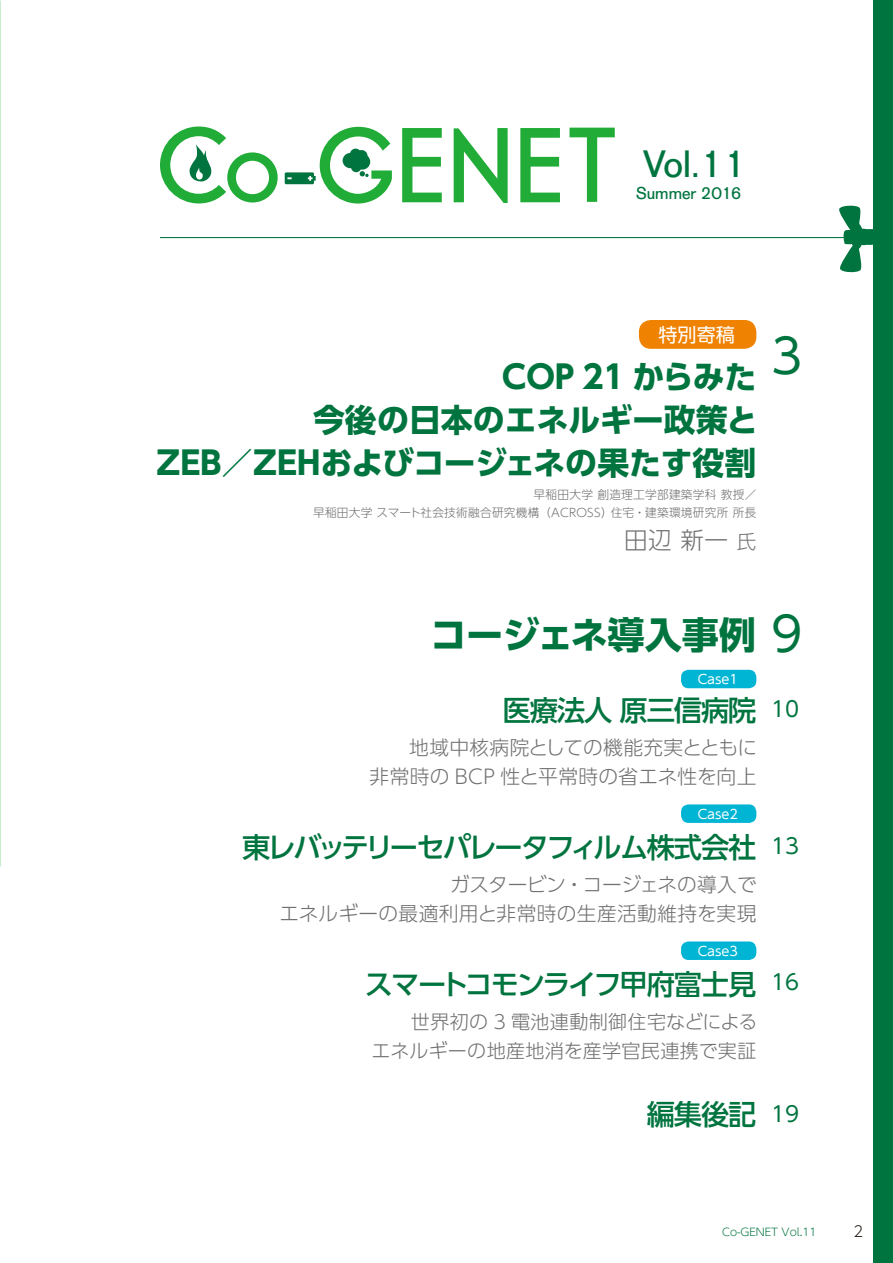
<style>
.page{position:relative;width:893px;height:1263px;background:#fff}
.page>*{position:absolute;margin:0;border:0;box-sizing:border-box;transform-origin:0 0}
.t1{font:47.4px "UD Shin Go Pr 6 N";color:#00743f}
.t2{font:37.65px "AG Old Face";color:#00743f}
.t3{font:700 37.2px "UD Shin Go Pr 6 N";letter-spacing:-.015em;color:#00743f}
.t4{font:700 31.95px/43px "UD Shin Go Pr 6 N";letter-spacing:-.005em;color:#00743f;text-align:right}
.t5{font:500 28.2px "UD Shin Go Pr 6 N";letter-spacing:-.09em;color:#00743f}
.t6{font:500 28.2px "UD Shin Go Pr 6 N";letter-spacing:-.065em;color:#00743f}
.t7{font:500 28.2px "UD Shin Go Pr 6 N";letter-spacing:-.04em;color:#00743f}
.t8{font:300 23.55px "UD Shin Go Pr 6 N";color:#717171}
.t9{font:21.3px "UD Shin Go Pr 6 N";color:#00743f}
.t10{font:300 19.65px/29.5px "UD Shin Go Pr 6 N";letter-spacing:.02em;color:#717171;text-align:right}
.t11{font:300 19.05px/29.5px "UD Shin Go Pr 6 N";letter-spacing:.02em;color:#717171;text-align:right}
.t12{font:19.05px "UD Shin Go Pr 6 N";color:#fff}
.t13{font:16.95px "AG Old Face";color:#00743f}
.t14{font:300 14.85px "MO Clear Tone SG";color:#211814}
.t15{font:12.9px "UD Shin Go Pr 6 N";color:#fff}
.t16{font:300 11.7px/17.9px "UD Shin Go Pr 6 N";letter-spacing:.02em;color:#717171;text-align:right}
.t17{font:300 10.65px "UD Shin Go Pr 6 N";color:#00743f}
.s1{font-size:19.5px}
</style>
<div class="page">
<svg style="left:402px;top:128px;width:40px;height:74px"></svg>
<svg style="left:454px;top:128px;width:54px;height:75px"></svg>
<svg style="left:520px;top:128px;width:40px;height:74px"></svg>
<svg style="left:569px;top:128px;width:46px;height:74px"></svg>
<svg style="left:160px;top:126px;width:118px;height:77px"></svg>
<svg style="left:285px;top:127px;width:107px;height:77px"></svg>
<svg style="left:838px;top:205px;width:36px;height:68px"></svg>
<div style="left:874px;top:0;width:19px;height:1263px;background:#00743f"></div>
<hr style="left:160px;top:237px;width:705px;height:1px;background:#00743f">
<div style="left:639px;top:320px;width:117px;height:29px;background:#ef8200;border-radius:12px"></div>
<div style="left:681px;top:670px;width:75px;height:18px;background:#00b5d4;border-radius:7px"></div>
<div style="left:681px;top:804px;width:75px;height:19px;background:#00b5d4;border-radius:7px"></div>
<div style="left:681px;top:941px;width:75px;height:19px;background:#00b5d4;border-radius:7px"></div>
<h2 class="t2" style="left:643px;top:142px;width:105px">Vol.11</h2>
<p class="t13" style="left:636px;top:184px;width:107px">Summer 2016</p>
<p class="t12" style="left:658px;top:319px;width:78px">特別寄稿</p>
<h3 class="t4" style="left:152px;top:354px;width:607px">ＣＯＰ21 からみた<br>今後の日本のエネルギー政策と<br>ＺＥＢ／ＺＥＨおよびコージェネの果たす役割</h3>
<p class="t16" style="left:313px;top:485px;width:445px">早稲田大学 創造理工学部建築学科 教授／<br>早稲田大学 スマート社会技術融合研究機構（ACROSS）住宅・建築環境研究所 所長</p>
<p class="t8" style="left:624px;top:521px;width:134px">田辺 新一 <span class="s1">氏</span></p>
<h1 class="t1" style="left:771px;top:318px;width:33px">3</h1>
<h3 class="t3" style="left:430px;top:604px;width:328px">コージェネ導入事例</h3>
<p class="t15" style="left:698px;top:668px;width:42px">Case1</p>
<h3 class="t7" style="left:503px;top:687px;width:255px">医療法人 原三信病院</h3>
<p class="t10" style="left:370px;top:732px;width:389px">地域中核病院としての機能充実とともに<br>非常時の BCP 性と平常時の省エネ性を向上</p>
<p class="t15" style="left:698px;top:803px;width:42px">Case2</p>
<h3 class="t5" style="left:242px;top:824px;width:516px">東レバッテリーセパレータフィルム株式会社</h3>
<p class="t10" style="left:279px;top:869px;width:479px">ガスタービン・コージェネの導入で<br>エネルギーの最適利用と非常時の生産活動維持を実現</p>
<p class="t15" style="left:698px;top:940px;width:42px">Case3</p>
<h3 class="t6" style="left:365px;top:961px;width:393px">スマートコモンライフ甲府富士見</h3>
<p class="t11" style="left:372px;top:1006px;width:387px">世界初の 3 電池連動制御住宅などによる<br>エネルギーの地産地消を産学官民連携で実証</p>
<h3 class="t6" style="left:647px;top:1091px;width:111px">編集後記</h3>
<h1 class="t1" style="left:771px;top:596px;width:33px">9</h1>
<p class="t9" style="left:771px;top:692px;width:30px">10</p>
<p class="t9" style="left:771px;top:829px;width:30px">13</p>
<p class="t9" style="left:771px;top:965px;width:30px">16</p>
<p class="t9" style="left:771px;top:1096px;width:30px">19</p>
<p class="t17" style="left:722px;top:1223px;width:96px">Co-GENET Vol.11</p>
<p class="t14" style="left:854px;top:1221px;width:11px">2</p>
</div>
